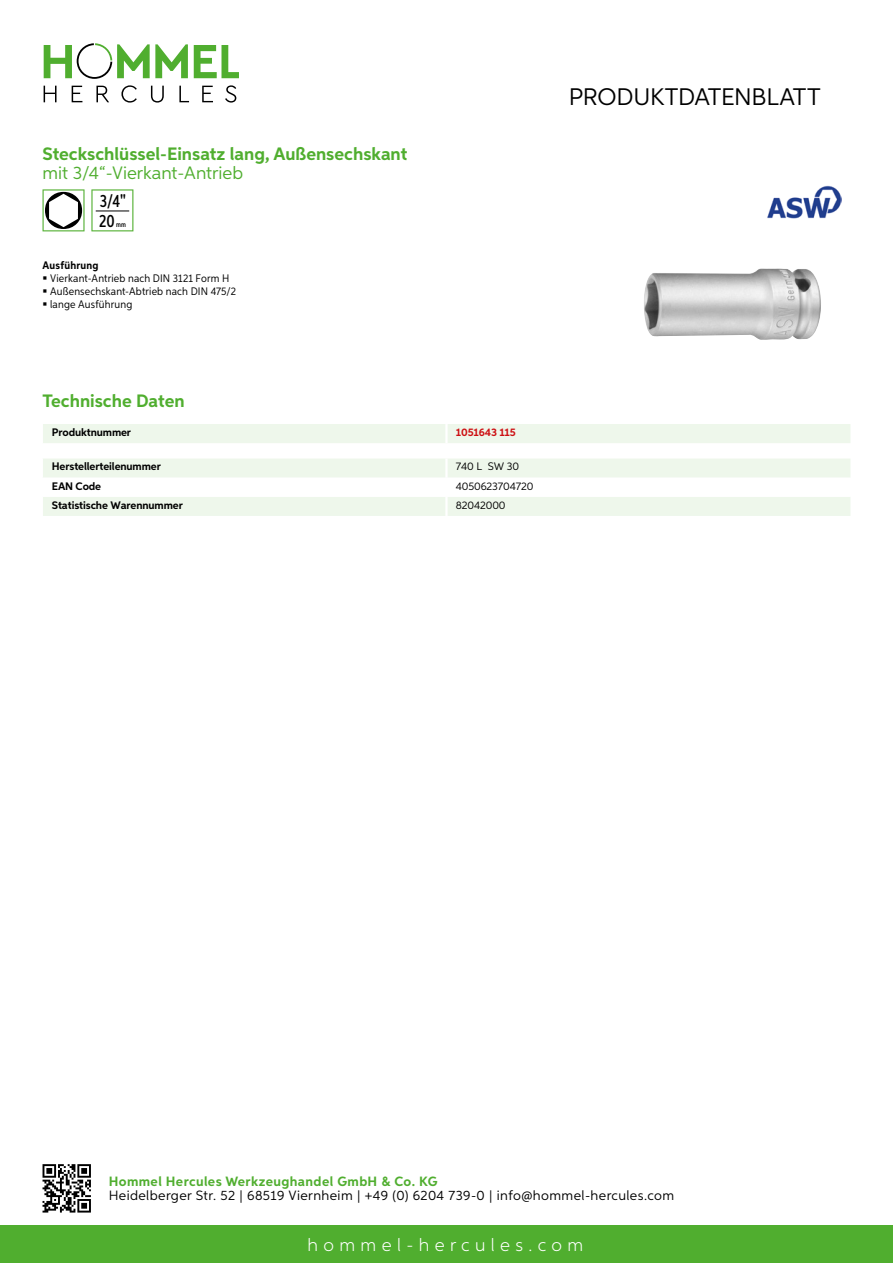
<style>
.page{position:relative;width:893px;height:1263px;background:#fff}
.page>*{position:absolute;margin:0;border:0;box-sizing:border-box;transform-origin:0 0}
.t1{font:24px "Aspira";letter-spacing:-.01em;color:#000}
.t2{font:700 18px "Aspira";color:#50ae2f}
.t3{font:18px "Aspira";color:#50ae2f}
.t4{font:300 18px "Aspira";letter-spacing:.3em;color:#fff}
.t5{font:500 17.85px/20.4px "Aspira XX Nar";color:#000}
.t6{font:13.5px "Aspira";letter-spacing:.03em;color:#000}
.t7{font:700 13.5px "Aspira";letter-spacing:.03em;color:#50ae2f}
.t8{font:10.95px/12.8px "Aspira Nar";letter-spacing:.015em;color:#000}
.t9{font:700 10.95px "Aspira";letter-spacing:-.01em;color:#000}
.t10{font:10.95px "Aspira";letter-spacing:-.01em;color:#000}
.t11{font:700 10.95px "Aspira";letter-spacing:-.01em;color:#cd1013}
.t12{font:700 10.95px "Aspira Nar";letter-spacing:.02em;color:#000}
.t13{font:500 7.35px "Aspira XX Nar";color:#000}
</style>
<div class="page">
<div style="left:0;top:1226px;width:893px;height:37px;background:#50ae2f"></div>
<svg style="left:43px;top:1164px;width:48px;height:48px"></svg>
<svg style="left:194px;top:45px;width:45px;height:33px"></svg>
<svg style="left:44px;top:43px;width:144px;height:36px"></svg>
<svg style="left:44px;top:86px;width:13px;height:16px"></svg>
<svg style="left:72px;top:86px;width:10px;height:16px"></svg>
<svg style="left:96px;top:86px;width:13px;height:16px"></svg>
<svg style="left:121px;top:85px;width:16px;height:18px"></svg>
<svg style="left:151px;top:86px;width:13px;height:17px"></svg>
<svg style="left:179px;top:86px;width:10px;height:16px"></svg>
<svg style="left:202px;top:86px;width:11px;height:16px"></svg>
<svg style="left:225px;top:85px;width:11px;height:18px"></svg>
<div style="left:43px;top:424px;width:807px;height:19px;background:#eef7eb"></div>
<hr style="left:445px;top:424px;width:3px;height:19px;background:#fff">
<svg style="left:43px;top:459px;width:807px;height:57px"></svg>
<hr style="left:445px;top:497px;width:3px;height:19px;background:#fff">
<svg style="left:43px;top:189px;width:42px;height:42px"></svg>
<svg style="left:91px;top:189px;width:42px;height:42px"></svg>
<hr style="left:96px;top:211px;width:33px;height:1px;background:#000">
<img style="left:644px;top:268px;width:177px;height:72px">
<img style="left:767px;top:185px;width:75px;height:34px">
<h2 class="t2" style="left:43px;top:142px;width:366px">Steckschlüssel-Einsatz lang, Außensechskant</h2>
<h2 class="t3" style="left:43px;top:162px;width:202px">mit 3/4“-Vierkant-Antrieb</h2>
<h3 class="t5" style="left:99px;top:191px;width:28px">3/4"<br>20</h3>
<p class="t13" style="left:116px;top:220px;width:11px">mm</p>
<p class="t12" style="left:43px;top:259px;width:58px">Ausführung</p>
<p class="t8" style="left:50px;top:272px;width:187px">Vierkant-Antrieb nach DIN 3121 Form H<br>Außensechskant-Abtrieb nach DIN 475/2 lange Ausführung</p>
<h2 class="t2" style="left:43px;top:390px;width:144px">Technische Daten</h2>
<p class="t9" style="left:52px;top:425px;width:81px">Produktnummer</p>
<p class="t11" style="left:456px;top:425px;width:62px">1051643 115</p>
<p class="t9" style="left:52px;top:460px;width:111px">Herstellerteilenummer</p>
<p class="t10" style="left:456px;top:460px;width:65px">740 L SW 30</p>
<p class="t9" style="left:52px;top:479px;width:51px">EAN Code</p>
<p class="t10" style="left:456px;top:479px;width:79px">4050623704720</p>
<p class="t9" style="left:52px;top:498px;width:132px">Statistische Warennummer</p>
<p class="t10" style="left:456px;top:498px;width:51px">82042000</p>
<h1 class="t1" style="left:569px;top:82px;width:253px">Produktdatenblatt</h1>
<p class="t7" style="left:109px;top:1172px;width:330px">Hommel Hercules Werkzeughandel GmbH &amp; Co. KG</p>
<p class="t6" style="left:109px;top:1187px;width:567px">Heidelberger Str. 52 | 68519 Viernheim | +49 (0) 6204 739-0 | info@hommel-hercules.com</p>
<h2 class="t4" style="left:307px;top:1234px;width:277px">hommel-hercules.com</h2>
</div>
